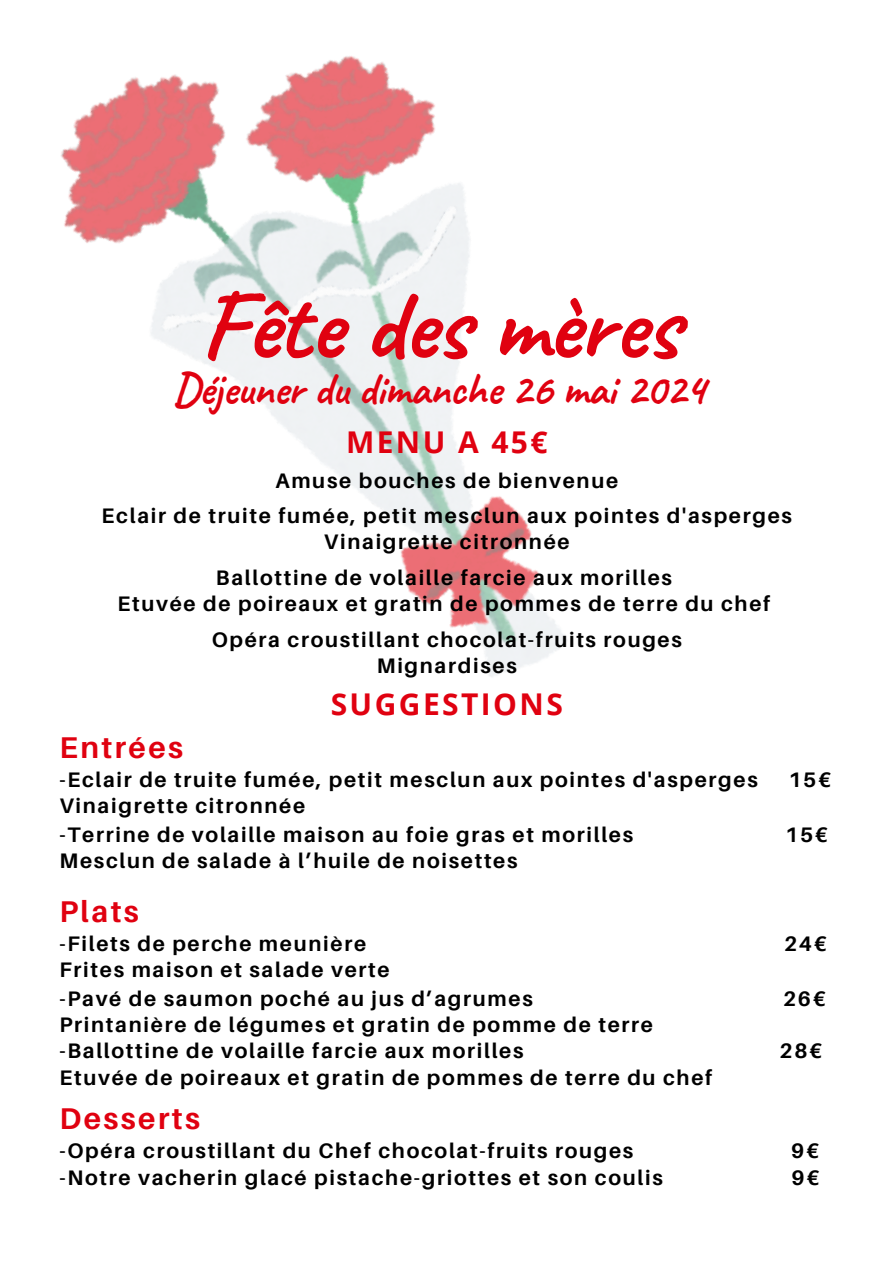
<style>
.page{position:relative;width:894px;height:1264px;background:#fff}
.page>*{position:absolute;margin:0;border:0;box-sizing:border-box;transform-origin:0 0}
.t1{font:700 99px "Caveat";letter-spacing:-.01em;color:#e00110}
.t2{font:700 45px "Caveat";letter-spacing:-.01em;color:#e00110}
.t3{font:700 30px "Aileron";letter-spacing:.08em;color:#e00110}
.t4{font:700 30px "Open Sans";letter-spacing:.08em;color:#e00110}
.t5{font:700 21px "Aileron";letter-spacing:.08em;color:#000}
</style>
<div class="page">
<img style="left:61px;top:56px;width:506px;height:621px">
<p class="t1" style="left:199px;top:263px;width:481px">Fête des mères</p>
<p class="t2" style="left:173px;top:361px;width:534px">Déjeuner du dimanche 26 mai 2024</p>
<p class="t4" style="left:346px;top:420px;width:203px">MENU A 45€</p>
<p class="t5" style="left:275px;top:467px;width:344px">Amuse bouches de bienvenue</p>
<h1 class="t5" style="left:102px;top:503px;width:691px">Eclair de truite fumée, petit mesclun aux pointes d'asperges</h1>
<h2 class="t5" style="left:324px;top:529px;width:247px">Vinaigrette citronnée</h2>
<p class="t5" style="left:216px;top:564px;width:457px">Ballottine de volaille farcie aux morilles</p>
<p class="t5" style="left:117px;top:591px;width:654px">Etuvée de poireaux et gratin de pommes de terre du chef</p>
<p class="t5" style="left:212px;top:626px;width:471px">Opéra croustillant chocolat-fruits rouges</p>
<p class="t5" style="left:376px;top:653px;width:141px">Mignardises</p>
<p class="t4" style="left:330px;top:683px;width:233px">SUGGESTIONS</p>
<p class="t3" style="left:59px;top:729px;width:125px">Entrées</p>
<h2 class="t5" style="left:59px;top:766px;width:699px">-Eclair de truite fumée, petit mesclun aux pointes d'asperges</h2>
<h2 class="t5" style="left:788px;top:766px;width:44px">15€</h2>
<p class="t5" style="left:59px;top:793px;width:247px">Vinaigrette citronnée</p>
<p class="t5" style="left:59px;top:821px;width:575px">-Terrine de volaille maison au foie gras et morilles</p>
<p class="t5" style="left:785px;top:821px;width:44px">15€</p>
<p class="t5" style="left:59px;top:847px;width:459px">Mesclun de salade à l’huile de noisettes</p>
<p class="t3" style="left:59px;top:893px;width:81px">Plats</p>
<p class="t5" style="left:59px;top:930px;width:308px">-Filets de perche meunière</p>
<p class="t5" style="left:783px;top:930px;width:44px">24€</p>
<p class="t5" style="left:59px;top:956px;width:331px">Frites maison et salade verte</p>
<p class="t5" style="left:59px;top:985px;width:474px">-Pavé de saumon poché au jus d’agrumes</p>
<p class="t5" style="left:782px;top:985px;width:44px">26€</p>
<p class="t5" style="left:59px;top:1011px;width:595px">Printanière de légumes et gratin de pomme de terre</p>
<p class="t5" style="left:59px;top:1037px;width:465px">-Ballottine de volaille farcie aux morilles</p>
<p class="t5" style="left:779px;top:1037px;width:44px">28€</p>
<p class="t5" style="left:59px;top:1064px;width:654px">Etuvée de poireaux et gratin de pommes de terre du chef</p>
<p class="t3" style="left:59px;top:1100px;width:142px">Desserts</p>
<p class="t5" style="left:59px;top:1137px;width:575px">-Opéra croustillant du Chef chocolat-fruits rouges</p>
<p class="t5" style="left:791px;top:1137px;width:29px">9€</p>
<p class="t5" style="left:59px;top:1164px;width:604px">-Notre vacherin glacé pistache-griottes et son coulis</p>
<p class="t5" style="left:791px;top:1164px;width:29px">9€</p>
</div>
